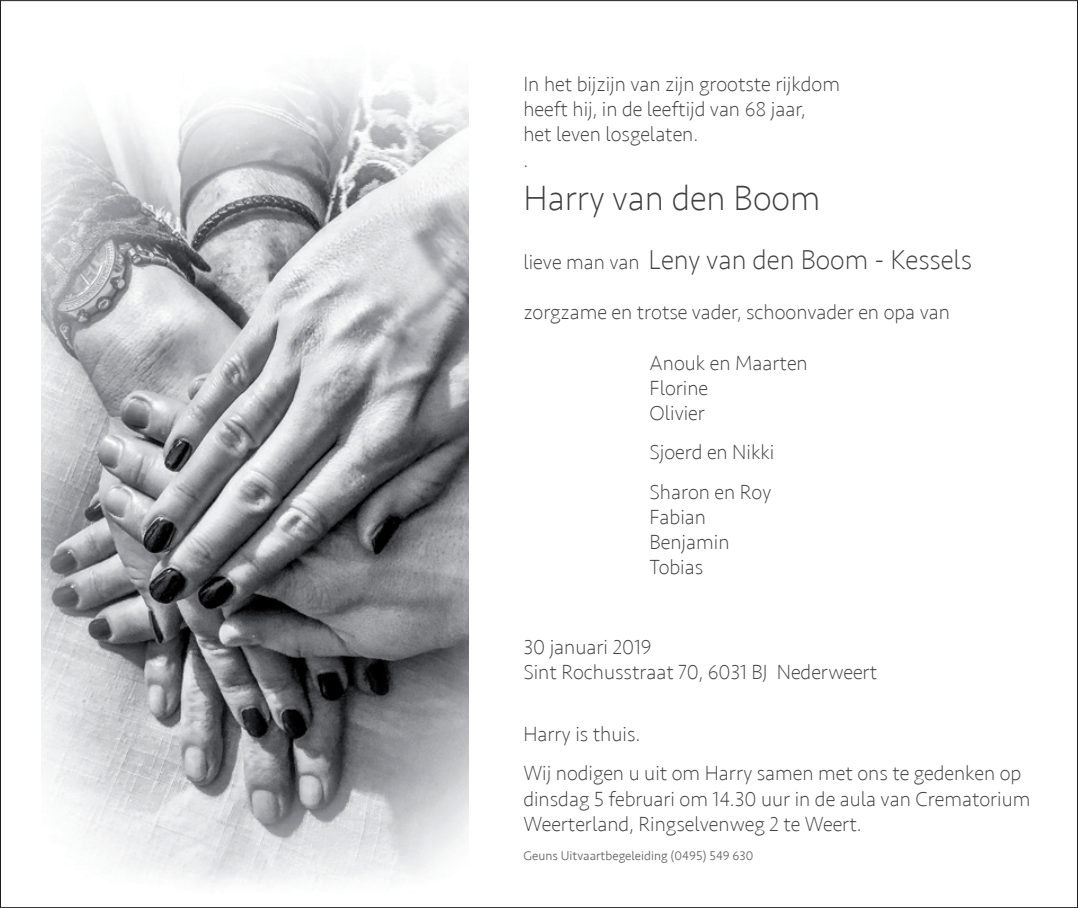
<style>
.page{position:relative;width:1078px;height:908px;background:#fff}
.page>*{position:absolute;margin:0;border:0;box-sizing:border-box;transform-origin:0 0}
.t1{font:200 36px "Seravek";color:#3e3e3f}
.t2{font:200 28px "Seravek";color:#3e3e3f}
.t3{font:200 21px "Seravek";color:#3e3e3f}
.t4{font:300 13px "Seravek";color:#636366}
.s1{font-size:21px}
</style>
<div class="page">
<img style="left:42px;top:72px;width:426px;height:812px">
<p class="t3" style="left:523px;top:72px;width:318px">In het bijzijn van zijn grootste rijkdom</p>
<p class="t3" style="left:523px;top:97px;width:284px">heeft hij, in de leeftijd van 68 jaar,</p>
<p class="t3" style="left:523px;top:122px;width:176px">het leven losgelaten.</p>
<p class="t3" style="left:523px;top:147px;width:6px">.</p>
<p class="t1" style="left:523px;top:176px;width:298px">Harry van den Boom</p>
<p class="t2" style="left:523px;top:243px;width:450px"><span class="s1">lieve man van</span> Leny van den Boom - Kessels</p>
<p class="t3" style="left:523px;top:300px;width:428px">zorgzame en trotse vader, schoonvader en opa van</p>
<p class="t3" style="left:649px;top:350px;width:160px">Anouk en Maarten</p>
<p class="t3" style="left:649px;top:375px;width:60px">Florine</p>
<p class="t3" style="left:649px;top:400px;width:57px">Olivier</p>
<p class="t3" style="left:649px;top:440px;width:126px">Sjoerd en Nikki</p>
<p class="t3" style="left:649px;top:479px;width:123px">Sharon en Roy</p>
<p class="t3" style="left:649px;top:504px;width:58px">Fabian</p>
<p class="t3" style="left:649px;top:529px;width:82px">Benjamin</p>
<p class="t3" style="left:649px;top:554px;width:55px">Tobias</p>
<p class="t3" style="left:523px;top:634px;width:130px">30 januari 2019</p>
<p class="t3" style="left:523px;top:659px;width:355px">Sint Rochusstraat 70, 6031 BJ Nederweert</p>
<p class="t3" style="left:523px;top:721px;width:118px">Harry is thuis.</p>
<p class="t3" style="left:523px;top:760px;width:499px">Wij nodigen u uit om Harry samen met ons te gedenken op</p>
<p class="t3" style="left:523px;top:785px;width:508px">dinsdag 5 februari om 14.30 uur in de aula van Crematorium</p>
<p class="t3" style="left:523px;top:811px;width:340px">Weerterland, Ringselvenweg 2 te Weert.</p>
<p class="t4" style="left:523px;top:848px;width:231px">Geuns Uitvaartbegeleiding (0495) 549 630</p>
</div>
